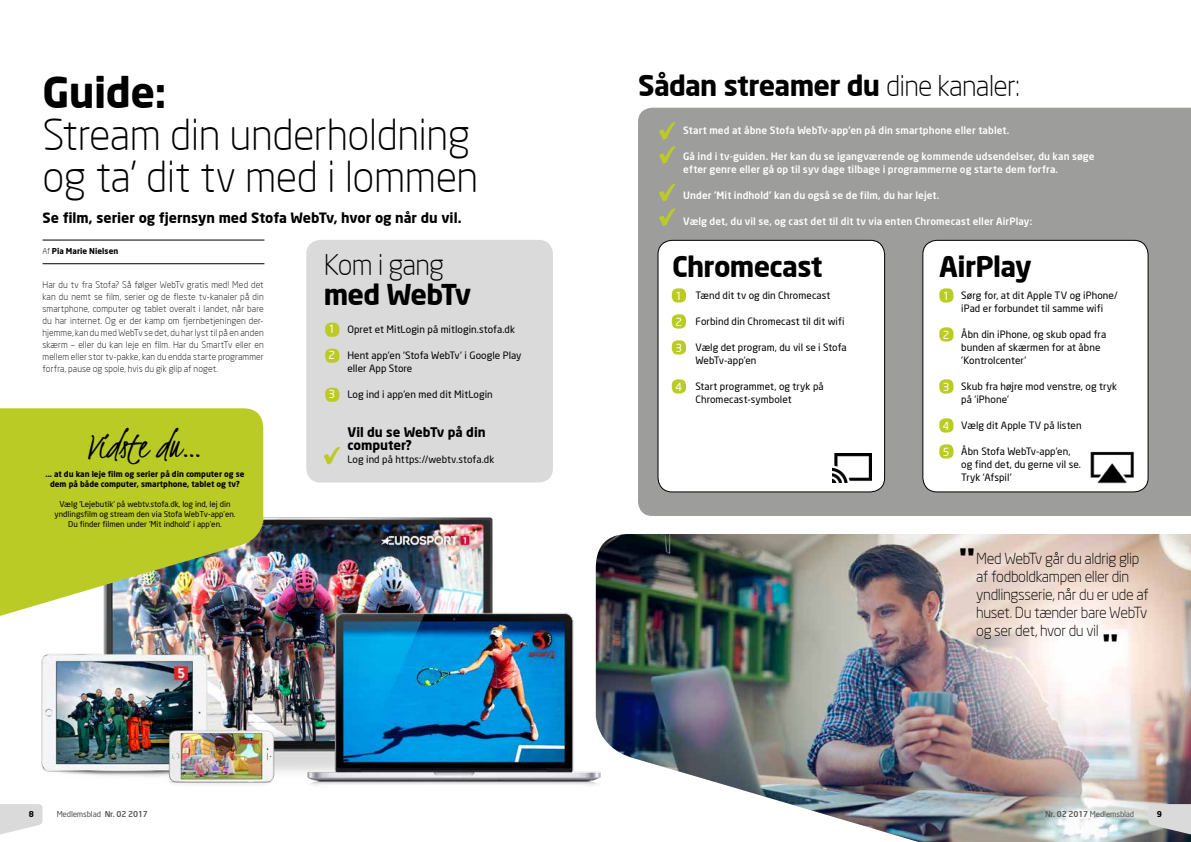
<style>
.page{position:relative;width:1191px;height:842px;background:#fff}
.page>*{position:absolute;margin:0;border:0;box-sizing:border-box;transform-origin:0 0}
.t1{font:300 42px/42px "Neo Sans";letter-spacing:-.015em;color:#000}
.t2{font:700 42px "Neo Sans";letter-spacing:-.01em;color:#000}
.t3{font:39px "Kristi";color:#000}
.t4{font:38.2px "Poplar Std";color:#000}
.t5{font:700 28.1px "Neo Sans";letter-spacing:-.025em;color:#000}
.t6{font:300 28.1px "Neo Sans";letter-spacing:-.03em;color:#000}
.t7{font:300 15px/18px "Neo Sans";letter-spacing:-.025em;color:#000}
.t8{font:700 14px "Neo Sans";color:#000}
.t9{font:700 13px/13px "Neo Sans";color:#000}
.t10{font:11px "Neo Sans";color:#fff}
.t11{font:10px/13px "Neo Sans";letter-spacing:.005em;color:#000}
.t12{font:500 10px/13px "Neo Sans";letter-spacing:.01em;color:#fff}
.t13{font:300 9px/12px "Neo Sans";letter-spacing:.01em;color:#000;text-align:justify}
.t14{font:8px/10px "Neo Sans";color:#000;text-align:center}
.t15{font:700 8px/10px "Neo Sans";color:#000;text-align:center}
.t16{font:8px "Neo Sans";letter-spacing:-.02em;color:#575756}
.s1{font-weight:300}
.s2{font-weight:500}
</style>
<div class="page">
<div style="left:638px;top:108px;width:553px;height:408px;background:#9d9d9c"></div>
<div style="left:306px;top:240px;width:247px;height:242px;background:#dadada;border-radius:14px"></div>
<div style="left:658px;top:240px;width:226px;height:252px;background:#fff;border-radius:14px"></div>
<div style="left:658px;top:240px;width:226px;height:252px;border:1px solid #000;border-radius:14px"></div>
<div style="left:923px;top:240px;width:225px;height:252px;background:#fff;border-radius:14px"></div>
<div style="left:922px;top:240px;width:226px;height:252px;border:1px solid #000;border-radius:14px"></div>
<hr style="left:43px;top:240px;width:221px;height:1px;background:#000">
<hr style="left:43px;top:264px;width:221px;height:1px;background:#000">
<div style="left:325px;top:323px;width:14px;height:14px;background:#bbcb26;border-radius:6px"></div>
<div style="left:325px;top:349px;width:14px;height:14px;background:#bbcb26;border-radius:6px"></div>
<div style="left:325px;top:388px;width:14px;height:14px;background:#bbcb26;border-radius:6px"></div>
<img style="left:1090px;top:451px;width:44px;height:33px">
<div style="left:672px;top:288px;width:14px;height:15px;background:#bbcb26;border-radius:6px"></div>
<div style="left:672px;top:314px;width:14px;height:15px;background:#bbcb26;border-radius:6px"></div>
<div style="left:672px;top:340px;width:14px;height:15px;background:#bbcb26;border-radius:6px"></div>
<div style="left:672px;top:379px;width:14px;height:15px;background:#bbcb26;border-radius:6px"></div>
<div style="left:939px;top:288px;width:14px;height:15px;background:#bbcb26;border-radius:6px"></div>
<div style="left:939px;top:327px;width:14px;height:15px;background:#bbcb26;border-radius:6px"></div>
<div style="left:939px;top:379px;width:14px;height:15px;background:#bbcb26;border-radius:6px"></div>
<div style="left:939px;top:418px;width:14px;height:15px;background:#bbcb26;border-radius:6px"></div>
<div style="left:939px;top:444px;width:14px;height:15px;background:#bbcb26;border-radius:6px"></div>
<img style="left:832px;top:453px;width:39px;height:30px">
<svg style="left:658px;top:122px;width:18px;height:18px"></svg>
<svg style="left:658px;top:146px;width:18px;height:18px"></svg>
<svg style="left:658px;top:184px;width:18px;height:17px"></svg>
<svg style="left:658px;top:208px;width:18px;height:18px"></svg>
<svg style="left:324px;top:447px;width:16px;height:9px"></svg>
<img style="left:600px;top:534px;width:591px;height:308px">
<img style="left:41px;top:456px;width:559px;height:329px">
<img style="left:0;top:408px;width:263px;height:219px">
<svg style="left:1148px;top:804px;width:43px;height:35px;background:#b5b6b7"></svg>
<svg style="left:0;top:804px;width:43px;height:31px"></svg>
<h3 class="t5" style="left:638px;top:67px;width:384px">Sådan streamer du <span class="s1">dine kanaler:</span></h3>
<p class="t12" style="left:683px;top:124px;width:328px">Start med at åbne Stofa WebTv-app’en på din smartphone eller tablet.</p>
<p class="t12" style="left:683px;top:150px;width:413px">Gå ind i tv-guiden. Her kan du se igangværende og kommende udsendelser, du kan søge efter genre eller gå op til syv dage tilbage i programmerne og starte dem forfra.</p>
<p class="t12" style="left:683px;top:189px;width:258px">Under 'Mit indhold' kan du også se de film, du har lejet.</p>
<p class="t12" style="left:683px;top:215px;width:350px">Vælg det, du vil se, og cast det til dit tv via enten Chromecast eller AirPlay:</p>
<h1 class="t2" style="left:43px;top:65px;width:125px">Guide:</h1>
<h1 class="t1" style="left:43px;top:113px;width:437px">Stream din underholdning og ta’ dit tv med i lommen</h1>
<h3 class="t8" style="left:43px;top:209px;width:420px">Se film, serier og fjernsyn med Stofa WebTv, hvor og når du vil.</h3>
<p class="t15" style="left:43px;top:246px;width:77px"><span class="s1">Af</span> Pia Marie Nielsen</p>
<h3 class="t6" style="left:324px;top:248px;width:122px">Kom i gang</h3>
<h3 class="t5" style="left:324px;top:276px;width:149px">med WebTv</h3>
<p class="t11" style="left:961px;top:288px;width:158px">Sørg for, at dit Apple TV og iPhone/ iPad er forbundet til samme wifi</p>
<p class="t11" style="left:961px;top:327px;width:146px">Åbn din iPhone, og skub opad fra bunden af skærmen for at åbne 'Kontrolcenter'</p>
<p class="t11" style="left:961px;top:379px;width:157px">Skub fra højre mod venstre, og tryk på 'iPhone'</p>
<p class="t11" style="left:961px;top:418px;width:122px">Vælg dit Apple TV på listen</p>
<p class="t11" style="left:961px;top:444px;width:121px">Åbn Stofa WebTv-app’en, og find det, du gerne vil se.<br>Tryk 'Afspil'</p>
<h3 class="t5" style="left:672px;top:248px;width:152px">Chromecast</h3>
<h3 class="t5" style="left:939px;top:249px;width:94px">AirPlay</h3>
<p class="t10" style="left:943px;top:289px;width:8px">1</p>
<p class="t10" style="left:943px;top:328px;width:8px">2</p>
<p class="t13" style="left:43px;top:279px;width:223px">Har du tv fra Stofa? Så følger WebTv gratis med! Med det kan du nemt se film, serier og de fleste tv-kanaler på din smartphone, computer og tablet overalt i landet, når bare du har internet. Og er der kamp om fjernbetjeningen der&shy;hjemme, kan du med WebTv se det, du har lyst til på en anden skærm – eller du kan leje en film. Har du SmartTv eller en mellem eller stor tv-pakke, kan du endda starte programmer forfra, pause og spole, hvis du gik glip af noget.</p>
<p class="t11" style="left:695px;top:288px;width:136px">Tænd dit tv og din Chromecast</p>
<p class="t11" style="left:695px;top:314px;width:150px">Forbind din Chromecast til dit wifi</p>
<p class="t11" style="left:695px;top:340px;width:153px">Vælg det program, du vil se i Stofa<br>WebTv-app’en</p>
<p class="t11" style="left:695px;top:379px;width:130px">Start programmet, og tryk på<br>Chromecast-symbolet</p>
<p class="t10" style="left:675px;top:289px;width:8px">1</p>
<p class="t10" style="left:675px;top:315px;width:8px">2</p>
<p class="t10" style="left:675px;top:341px;width:8px">3</p>
<p class="t10" style="left:675px;top:380px;width:8px">4</p>
<p class="t11" style="left:347px;top:322px;width:169px">Opret et MitLogin på mitlogin.stofa.dk</p>
<p class="t11" style="left:347px;top:348px;width:176px">Hent app'en 'Stofa WebTv' i Google Play eller App Store</p>
<p class="t11" style="left:347px;top:387px;width:147px">Log ind i app’en med dit MitLogin</p>
<h3 class="t9" style="left:347px;top:425px;width:140px">Vil du se WebTv på din computer?</h3>
<p class="t11" style="left:347px;top:452px;width:148px">Log ind på https://webtv.stofa.dk</p>
<p class="t10" style="left:329px;top:322px;width:8px">1</p>
<p class="t10" style="left:329px;top:348px;width:8px">2</p>
<p class="t10" style="left:329px;top:387px;width:8px">3</p>
<p class="t10" style="left:943px;top:380px;width:8px">3</p>
<p class="t10" style="left:943px;top:419px;width:8px">4</p>
<p class="t10" style="left:943px;top:445px;width:8px">5</p>
<h2 class="t3" style="left:88px;top:421px;width:116px">Vidste du…</h2>
<p class="t15" style="left:45px;top:469px;width:200px">... at du kan leje film og serier på din computer og se dem på både computer, smartphone, tablet og tv?</p>
<p class="t14" style="left:55px;top:499px;width:182px">Vælg 'Lejebutik' på webtv.stofa.dk, log ind, lej din yndlingsfilm og stream den via Stofa WebTv-app’en.<br>Du finder filmen under 'Mit indhold' i app’en.</p>
<h3 class="t4" style="left:959px;top:542px;width:17px">"</h3>
<h3 class="t7" style="left:976px;top:549px;width:174px">Med WebTv går du aldrig glip af fodboldkampen eller din yndlingsserie, når du er ude af huset. Du tænder bare WebTv og ser det, hvor du vil</h3>
<h3 class="t4" style="left:1102px;top:628px;width:17px">"</h3>
<p class="t15" style="left:29px;top:809px;width:7px">8</p>
<p class="t16" style="left:57px;top:809px;width:93px">Medlemsblad <span class="s2">Nr. 02 2017</span></p>
<p class="t16" style="left:1045px;top:809px;width:91px"><span class="s2">Nr. 02 2017</span> Medlemsblad</p>
<p class="t15" style="left:1157px;top:809px;width:7px">9</p>
</div>
